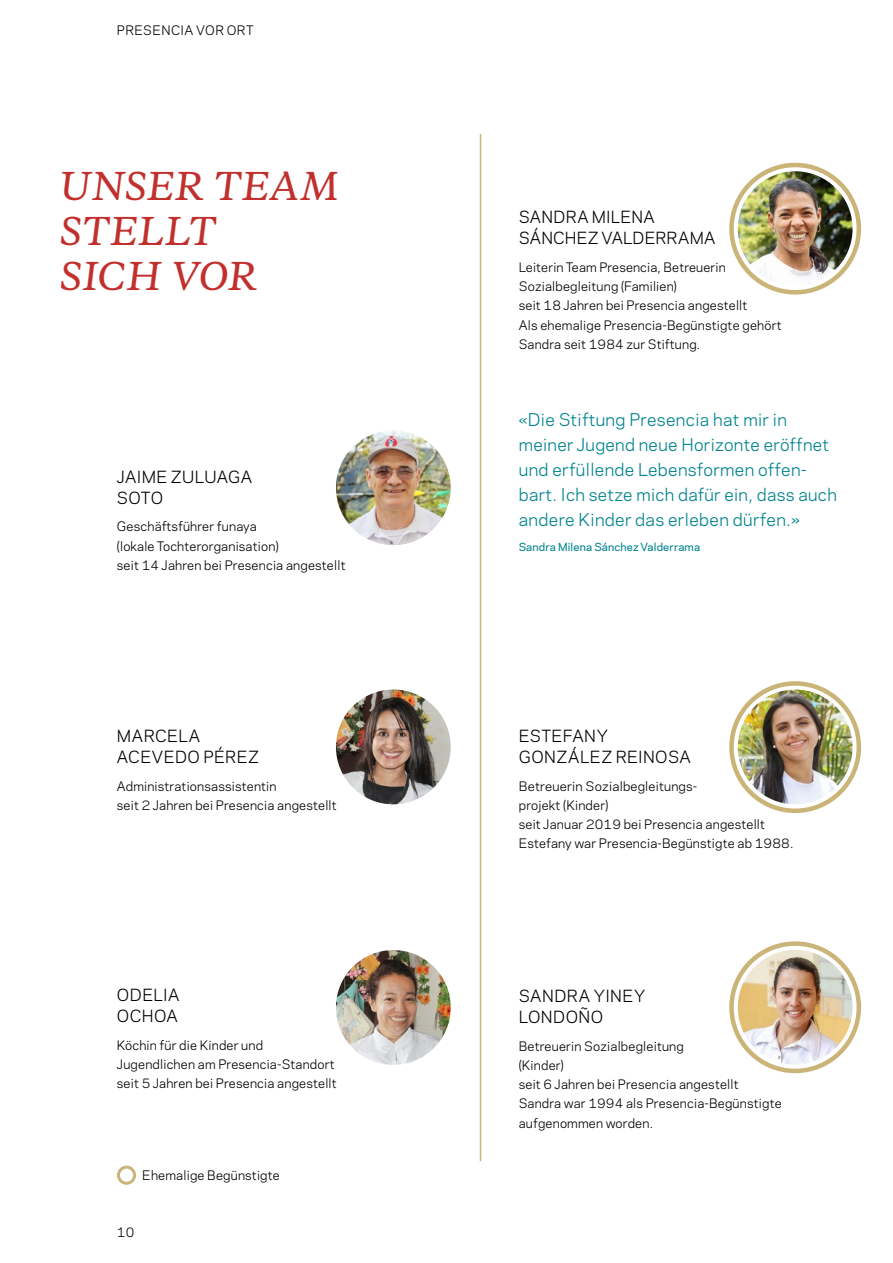
<style>
.page{position:relative;width:893px;height:1263px;background:#fff}
.page>*{position:absolute;margin:0;border:0;box-sizing:border-box;transform-origin:0 0}
.t1{font:italic 500 36px/45px "Galaxie Copernicus";color:#c1302d}
.t2{font:16.5px/25.2px "Galaxie Polaris";letter-spacing:.02em;color:#00838e}
.t3{font:15.75px/21px "Galaxie Polaris";letter-spacing:.02em;color:#000}
.t4{font:12.3px/19.2px "Galaxie Polaris";letter-spacing:.015em;color:#000}
.t5{font:12.3px "Galaxie Polaris";letter-spacing:.035em;color:#000}
.t6{font:500 10.5px "Galaxie Polaris";letter-spacing:.015em;color:#00838e}
</style>
<div class="page">
<div style="left:729px;top:163px;width:132px;height:132px;border:4px solid #cab478;border-radius:50%"></div>
<img style="left:336px;top:430px;width:115px;height:115px;border-radius:57px">
<div style="left:729px;top:941px;width:132px;height:132px;border:4px solid #cab478;border-radius:50%"></div>
<img style="left:738px;top:950px;width:115px;height:115px;border-radius:57px">
<img style="left:738px;top:171px;width:115px;height:115px;border-radius:57px">
<img style="left:336px;top:689px;width:115px;height:115px;border-radius:57px">
<div style="left:729px;top:681px;width:132px;height:132px;border:4px solid #cab478;border-radius:50%"></div>
<img style="left:738px;top:689px;width:115px;height:115px;border-radius:57px">
<img style="left:336px;top:950px;width:115px;height:115px;border-radius:57px">
<hr style="left:480px;top:134px;width:1px;height:1027px;background:#cab478">
<div style="left:117px;top:1165px;width:19px;height:20px;border:3px solid #cab478;border-radius:50%"></div>
<p class="t5" style="left:117px;top:21px;width:138px">PRESENCIA VOR ORT</p>
<h1 class="t1" style="left:60px;top:164px;width:280px">UNSER TEAM<br>STELLT<br>SICH VOR</h1>
<p class="t3" style="left:117px;top:465px;width:137px">JAIME ZULUAGA<br>SOTO</p>
<p class="t4" style="left:117px;top:516px;width:230px">Geschäftsführer funaya<br>(lokale Tochterorganisation)<br>seit 14 Jahren bei Presencia angestellt</p>
<p class="t3" style="left:117px;top:724px;width:144px">MARCELA<br>ACEVEDO PÉREZ</p>
<p class="t4" style="left:117px;top:775px;width:221px">Administrationsassistentin<br>seit 2 Jahren bei Presencia angestellt</p>
<p class="t3" style="left:117px;top:984px;width:64px">ODELIA<br>OCHOA</p>
<p class="t4" style="left:117px;top:1035px;width:221px">Köchin für die Kinder und<br>Jugendlichen am Presencia-Standort seit 5 Jahren bei Presencia angestellt</p>
<p class="t4" style="left:142px;top:1165px;width:139px">Ehemalige Begünstigte</p>
<p class="t4" style="left:117px;top:1222px;width:19px">10</p>
<p class="t3" style="left:519px;top:206px;width:198px">SANDRA MILENA<br>SÁNCHEZ VALDERRAMA</p>
<p class="t4" style="left:519px;top:257px;width:264px">Leiterin Team Presencia, Betreuerin Sozialbegleitung (Familien)<br>seit 18 Jahren bei Presencia angestellt<br>Als ehemalige Presencia-Begünstigte gehört Sandra seit 1984 zur Stiftung.</p>
<h2 class="t2" style="left:519px;top:406px;width:320px">«Die Stiftung Presencia hat mir in meiner Jugend neue Horizonte eröffnet und erfüllende Lebensformen offen&shy;bart. Ich setze mich dafür ein, dass auch andere Kinder das erleben dürfen.»</h2>
<p class="t6" style="left:519px;top:539px;width:183px">Sandra Milena Sánchez Valderrama</p>
<p class="t3" style="left:519px;top:724px;width:174px">ESTEFANY<br>GONZÁLEZ REINOSA</p>
<p class="t4" style="left:519px;top:775px;width:276px">Betreuerin Sozialbegleitungs-<br>projekt (Kinder)<br>seit Januar 2019 bei Presencia angestellt Estefany war Presencia-Begünstigte ab 1988.</p>
<p class="t3" style="left:519px;top:984px;width:128px">SANDRA YINEY<br>LONDOÑO</p>
<p class="t4" style="left:519px;top:1036px;width:264px">Betreuerin Sozialbegleitung<br>(Kinder)<br>seit 6 Jahren bei Presencia angestellt<br>Sandra war 1994 als Presencia-Begünstigte aufgenommen worden.</p>
</div>
